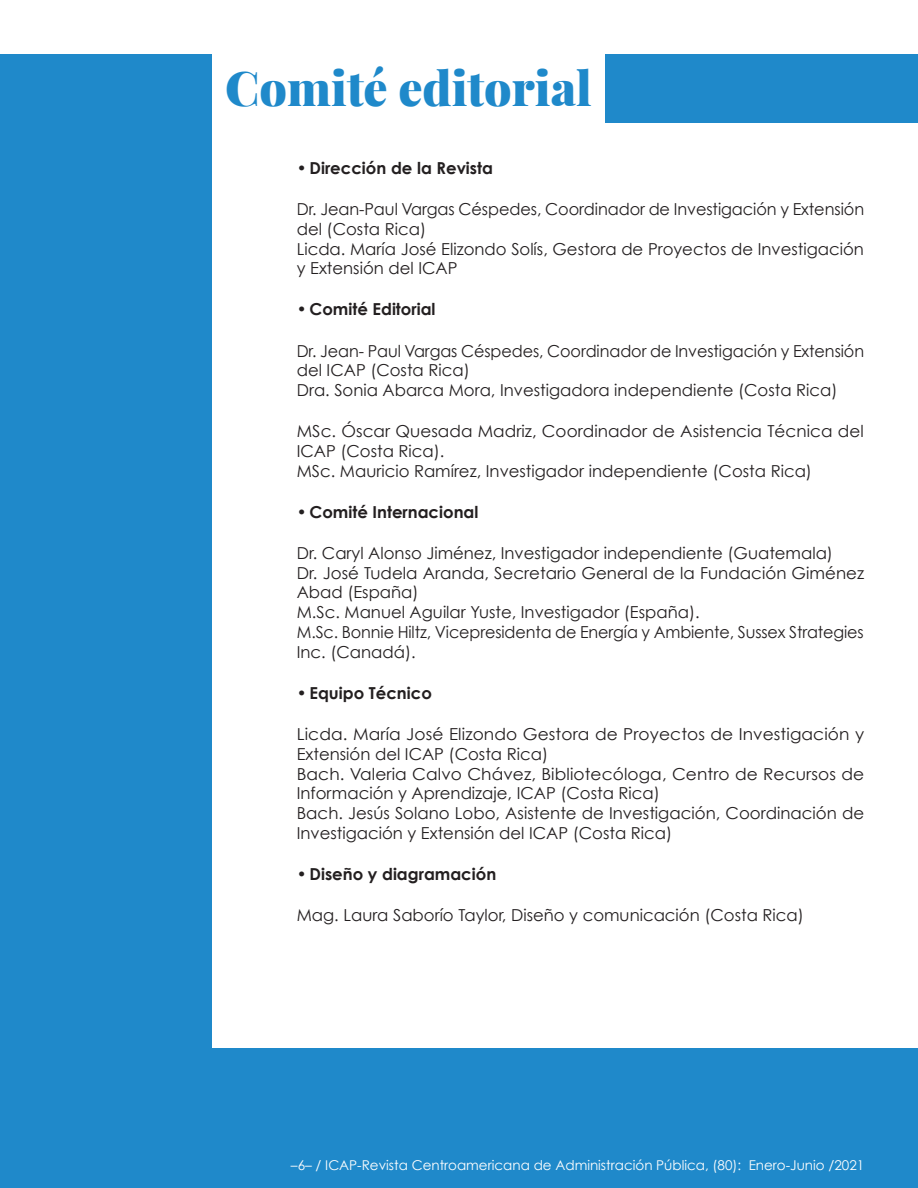
<style>
.page{position:relative;width:918px;height:1188px;background:#fff}
.page>*{position:absolute;margin:0;border:0;box-sizing:border-box;transform-origin:0 0}
.t1{font:900 48px "Playfair Display";color:#1f89ca}
.t2{font:16.5px/19.8px "Century Gothic";color:#231f20}
.t3{font:700 16.5px "Century Gothic";color:#231f20}
.t4{font:13.5px "Century Gothic";color:#fff}
</style>
<div class="page">
<div style="left:0;top:54px;width:212px;height:1134px;background:#1f89ca"></div>
<div style="left:120px;top:1048px;width:798px;height:140px;background:#1f89ca"></div>
<div style="left:605px;top:54px;width:313px;height:68px;background:#1f89ca"></div>
<p class="t1" style="left:225px;top:57px;width:368px">Comité editorial</p>
<p class="t3" style="left:297px;top:158px;width:198px">• Dirección de la Revista</p>
<p class="t2" style="left:297px;top:199px;width:569px">Dr. Jean-Paul Vargas Céspedes, Coordinador de Investigación y Extensión del (Costa Rica)<br>Licda. María José Elizondo Solís, Gestora de Proyectos de Investigación y Extensión del ICAP</p>
<p class="t3" style="left:297px;top:299px;width:140px">• Comité Editorial</p>
<p class="t2" style="left:297px;top:340px;width:569px">Dr. Jean- Paul Vargas Céspedes, Coordinador de Investigación y Extensión del ICAP (Costa Rica)<br>Dra. Sonia Abarca Mora, Investigadora independiente (Costa Rica)</p>
<p class="t2" style="left:297px;top:421px;width:568px">MSc. Óscar Quesada Madriz, Coordinador de Asistencia Técnica del<br>ICAP (Costa Rica).<br>MSc. Mauricio Ramírez, Investigador independiente (Costa Rica)</p>
<p class="t3" style="left:297px;top:501px;width:183px">• Comité Internacional</p>
<p class="t2" style="left:297px;top:543px;width:569px">Dr. Caryl Alonso Jiménez, Investigador independiente (Guatemala)<br>Dr. José Tudela Aranda, Secretario General de la Fundación Giménez Abad (España)<br>M.Sc. Manuel Aguilar Yuste, Investigador (España).<br>M.Sc. Bonnie Hiltz, Vicepresidenta de Energía y Ambiente, Sussex Strategies Inc. (Canadá).</p>
<p class="t3" style="left:297px;top:683px;width:137px">• Equipo Técnico</p>
<p class="t2" style="left:297px;top:724px;width:569px">Licda. María José Elizondo Gestora de Proyectos de Investigación y Extensión del ICAP (Costa Rica)<br>Bach. Valeria Calvo Chávez, Bibliotecóloga, Centro de Recursos de Información y Aprendizaje, ICAP (Costa Rica)<br>Bach. Jesús Solano Lobo, Asistente de Investigación, Coordinación de Investigación y Extensión del ICAP (Costa Rica)</p>
<p class="t3" style="left:297px;top:864px;width:201px">• Diseño y diagramación</p>
<p class="t2" style="left:297px;top:905px;width:509px">Mag. Laura Saborío Taylor, Diseño y comunicación (Costa Rica)</p>
<p class="t4" style="left:291px;top:1157px;width:575px">–6– / ICAP-Revista Centroamericana de Administración Pública, (80): Enero-Junio /2021</p>
</div>
